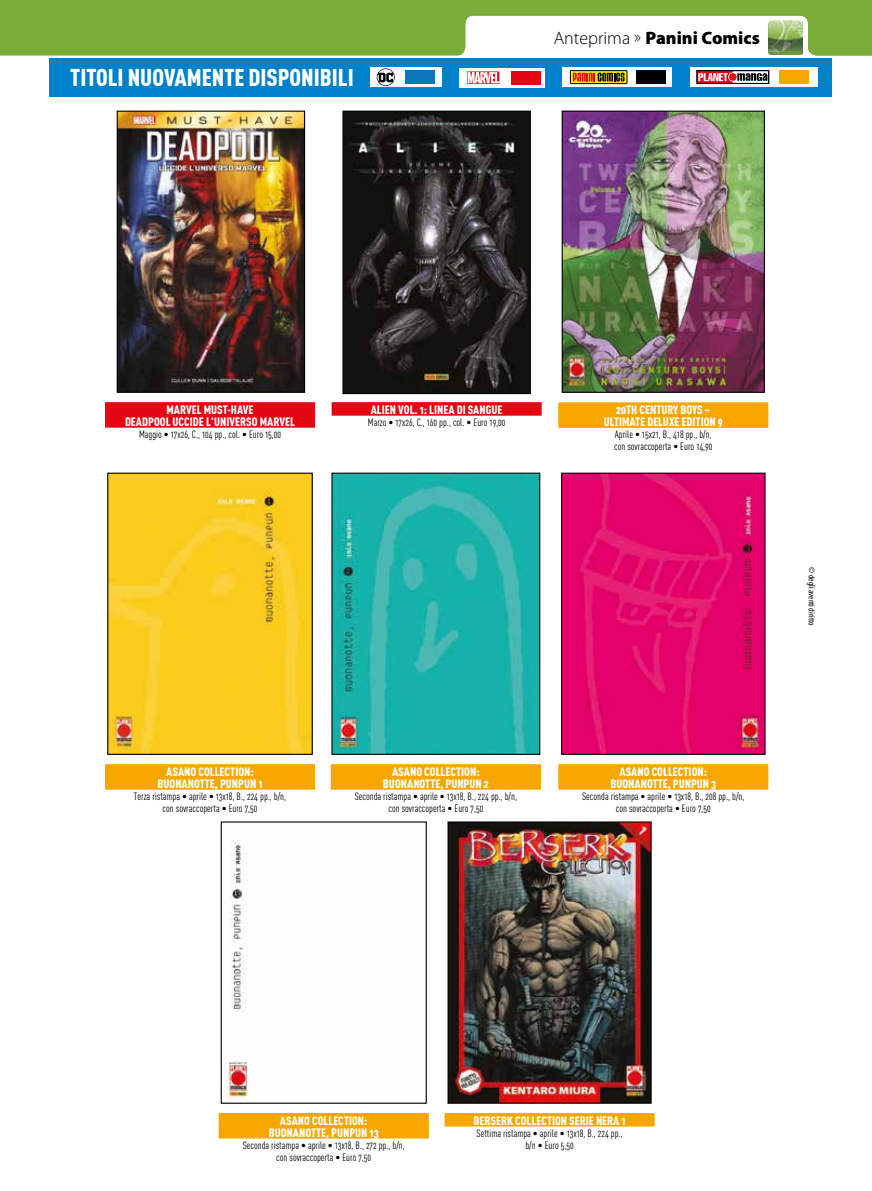
<style>
.page{position:relative;width:872px;height:1191px;background:#fff}
.page>*{position:absolute;margin:0;border:0;box-sizing:border-box;transform-origin:0 0}
.t1{font:24px "DIN Cond Black Alternate";color:#fff}
.t2{font:900 18px "Myriad Pro";color:#000}
.t3{font:12px/12px "DIN Cond Black Alternate";color:#fff;text-align:center}
.t4{font:10.5px/12px "DIN Cond Regular Alternate";color:#000;text-align:center}
.t5{font:condensed 9px "Myriad Pro";color:#000}
.s1{font-weight:300}
</style>
<div class="page">
<svg style="left:0;top:0;width:872px;height:56px;fill:#79ac38"></svg>
<div style="left:49px;top:58px;width:782px;height:39px;background:#0081c9"></div>
<div style="left:459px;top:68px;width:86px;height:19px;background:#fff"></div>
<svg style="left:467px;top:71px;width:33px;height:13px"></svg>
<svg style="left:467px;top:72px;width:32px;height:11px"></svg>
<div style="left:510px;top:71px;width:30px;height:13px;background:#e30613"></div>
<div style="left:562px;top:67px;width:110px;height:20px;background:#fff"></div>
<svg style="left:570px;top:71px;width:57px;height:13px"></svg>
<div style="left:570px;top:70px;width:57px;height:14px;border:1px solid #000"></div>
<svg style="left:573px;top:73px;width:51px;height:9px"></svg>
<div style="left:636px;top:70px;width:30px;height:14px;background:#000"></div>
<div style="left:690px;top:67px;width:127px;height:20px;background:#fff"></div>
<svg style="left:698px;top:72px;width:33px;height:10px"></svg>
<div style="left:696px;top:70px;width:73px;height:14px;border:1px solid #000"></div>
<div style="left:728px;top:72px;width:9px;height:10px;border:2px solid #fff;border-radius:50%"></div>
<div style="left:729px;top:73px;width:7px;height:8px;background:#e30613;border-radius:50%"></div>
<svg style="left:698px;top:73px;width:30px;height:8px"></svg>
<svg style="left:737px;top:73px;width:30px;height:8px"></svg>
<div style="left:779px;top:70px;width:29px;height:14px;background:#f7a600"></div>
<div style="left:370px;top:67px;width:71px;height:20px;background:#fff"></div>
<div style="left:405px;top:70px;width:30px;height:14px;background:#0c75bb"></div>
<svg style="left:377px;top:68px;width:18px;height:18px"></svg>
<svg style="left:107px;top:472px;width:206px;height:283px"></svg>
<div style="left:105px;top:764px;width:210px;height:13px;background:#f7a600"></div>
<div style="left:105px;top:776px;width:210px;height:13px;background:#f7a600"></div>
<svg style="left:331px;top:472px;width:210px;height:283px"></svg>
<div style="left:331px;top:764px;width:210px;height:13px;background:#f7a600"></div>
<div style="left:331px;top:776px;width:210px;height:13px;background:#f7a600"></div>
<svg style="left:561px;top:472px;width:205px;height:283px"></svg>
<div style="left:558px;top:764px;width:210px;height:13px;background:#f7a600"></div>
<div style="left:558px;top:776px;width:210px;height:13px;background:#f7a600"></div>
<svg style="left:220px;top:821px;width:207px;height:283px"></svg>
<div style="left:219px;top:1113px;width:210px;height:13px;background:#f7a600"></div>
<div style="left:219px;top:1125px;width:210px;height:13px;background:#f7a600"></div>
<img style="left:447px;top:821px;width:205px;height:283px">
<div style="left:444px;top:1113px;width:210px;height:13px;background:#f7a600"></div>
<img style="left:561px;top:110px;width:204px;height:283px">
<div style="left:558px;top:402px;width:210px;height:14px;background:#f7a600"></div>
<div style="left:558px;top:414px;width:210px;height:14px;background:#f7a600"></div>
<svg style="left:342px;top:110px;width:189px;height:285px"></svg>
<div style="left:332px;top:402px;width:210px;height:14px;background:#e30613"></div>
<img style="left:116px;top:110px;width:190px;height:283px">
<div style="left:105px;top:402px;width:210px;height:14px;background:#e30613"></div>
<div style="left:105px;top:414px;width:210px;height:14px;background:#e30613"></div>
<h1 class="t1" style="left:70px;top:62px;width:285px">TITOLI NUOVAMENTE DISPONIBILI</h1>
<h2 class="t2" style="left:554px;top:28px;width:208px"><span class="s1">Anteprima »</span> Panini Comics</h2>
<p class="t3" style="left:125px;top:403px;width:171px">MARVEL MUST-HAVE<br>DEADPOOL UCCIDE L'UNIVERSO MARVEL</p>
<p class="t4" style="left:139px;top:428px;width:143px">Maggio • 17x26, C., 104 pp., col. • Euro 15,00</p>
<p class="t3" style="left:371px;top:403px;width:133px">ALIEN VOL. 1: LINEA DI SANGUE</p>
<p class="t4" style="left:368px;top:416px;width:139px">Marzo • 17x26, C., 160 pp., col. • Euro 19,00</p>
<p class="t3" style="left:157px;top:765px;width:107px">ASANO COLLECTION:<br>BUONANOTTE, PUNPUN 1</p>
<p class="t4" style="left:134px;top:790px;width:154px">Terza ristampa • aprile • 13x18, B., 224 pp., b/n, con sovraccoperta • Euro 7,50</p>
<p class="t3" style="left:383px;top:765px;width:107px">ASANO COLLECTION:<br>BUONANOTTE, PUNPUN 2</p>
<p class="t4" style="left:355px;top:790px;width:164px">Seconda ristampa • aprile • 13x18, B., 224 pp., b/n, con sovraccoperta • Euro 7,50</p>
<p class="t3" style="left:604px;top:403px;width:120px">20TH CENTURY BOYS –<br>ULTIMATE DELUXE EDITION 9</p>
<p class="t4" style="left:614px;top:428px;width:100px;text-align:left">Aprile • 15x21, B., 418 pp., b/n, con sovraccoperta • Euro 14,90</p>
<p class="t3" style="left:610px;top:765px;width:107px">ASANO COLLECTION:<br>BUONANOTTE, PUNPUN 3</p>
<p class="t4" style="left:582px;top:790px;width:164px">Seconda ristampa • aprile • 13x18, B., 208 pp., b/n, con sovraccoperta • Euro 7,50</p>
<p class="t5" style="left:817px;top:567px;width:60px;rotate:90deg">© degli aventi diritto</p>
<p class="t3" style="left:269px;top:1113px;width:112px">ASANO COLLECTION:<br>BUONANOTTE, PUNPUN 13</p>
<p class="t4" style="left:243px;top:1138px;width:164px">Seconda ristampa • aprile • 13x18, B., 272 pp., b/n, con sovraccoperta • Euro 7,50</p>
<p class="t3" style="left:473px;top:1113px;width:154px">BERSERK COLLECTION SERIE NERA 1</p>
<p class="t4" style="left:476px;top:1126px;width:148px">Settima ristampa • aprile • 13x18, B., 224 pp., b/n • Euro 5,50</p>
</div>
